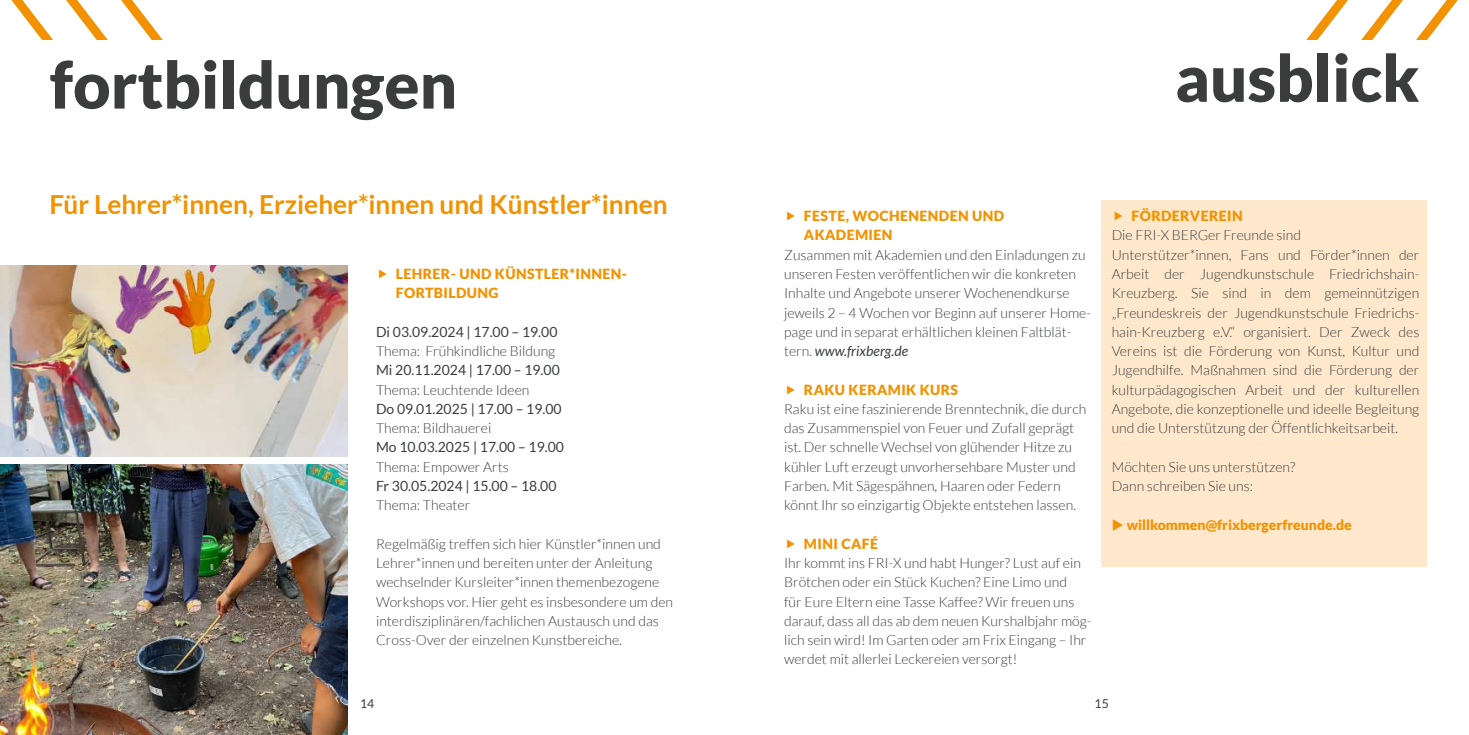
<style>
.page{position:relative;width:1469px;height:735px;background:#fff}
.page>*{position:absolute;margin:0;border:0;box-sizing:border-box;transform-origin:0 0}
.t1{font:900 64.75px "Lato";color:#3b3c3c}
.t2{font:700 26.25px "Lato";color:#f39200}
.t3{font:300 14px/19.2px "Lato";color:#3b3c3c}
.t4{font:14px "Lato";color:#3b3c3c}
.t5{font:900 14px/19.2px "Lato";letter-spacing:.03em;color:#f39200}
.t6{font:900 14px "Lato";color:#f39200}
.t7{font:12.25px "Lato";color:#3b3c3c}
.s1{font-weight:400;font-style:italic}
</style>
<div class="page">
<svg style="left:11px;top:0;width:152px;height:40px"></svg>
<svg style="left:1306px;top:0;width:152px;height:40px"></svg>
<div style="left:1101px;top:199px;width:325px;height:367px;background:#ffe8cc"></div>
<img style="left:0;top:265px;width:348px;height:191px">
<img style="left:0;top:464px;width:348px;height:270px">
<h1 class="t1" style="left:50px;top:50px;width:409px">fortbildungen</h1>
<h2 class="t2" style="left:50px;top:193px;width:619px">Für Lehrer*innen, Erzieher*innen und Künstler*innen</h2>
<p class="t5" style="left:396px;top:264px;width:233px">LEHRER- UND KÜNSTLER*INNEN-<br>FORTBILDUNG</p>
<p class="t4" style="left:376px;top:326px;width:183px">Di 03.09.2024 | 17.00 – 19.00</p>
<p class="t3" style="left:376px;top:341px;width:181px">Thema: Frühkindliche Bildung</p>
<p class="t4" style="left:376px;top:364px;width:185px">Mi 20.11.2024 | 17.00 – 19.00</p>
<p class="t3" style="left:376px;top:380px;width:155px">Thema: Leuchtende Ideen</p>
<p class="t4" style="left:376px;top:403px;width:187px">Do 09.01.2025 | 17.00 – 19.00</p>
<p class="t3" style="left:376px;top:418px;width:117px">Thema: Bildhauerei</p>
<p class="t4" style="left:376px;top:441px;width:189px">Mo 10.03.2025 | 17.00 – 19.00</p>
<p class="t3" style="left:376px;top:457px;width:134px">Thema: Empower Arts</p>
<p class="t4" style="left:376px;top:480px;width:182px">Fr 30.05.2024 | 15.00 – 18.00</p>
<p class="t3" style="left:376px;top:495px;width:96px">Thema: Theater</p>
<p class="t3" style="left:376px;top:534px;width:299px">Regelmäßig treffen sich hier Künstler*innen und Lehrer*innen und bereiten unter der Anleitung wechselnder Kursleiter*innen themenbezogene Workshops vor. Hier geht es insbesondere um den interdisziplinären/fachlichen Austausch und das Cross-Over der einzelnen Kunstbereiche.</p>
<h1 class="t1" style="left:1175px;top:43px;width:246px">ausblick</h1>
<p class="t5" style="left:804px;top:206px;width:202px">FESTE, WOCHENENDEN UND<br>AKADEMIEN</p>
<p class="t3" style="left:784px;top:245px;width:308px">Zusammen mit Akademien und den Einladungen zu unseren Festen veröffentlichen wir die konkreten Inhalte und Angebote unserer Wochenendkurse jeweils 2 – 4 Wochen vor Beginn auf unserer Home&shy;page und in separat erhältlichen kleinen Faltblät&shy;tern. <span class="s1">www.frixberg.de</span></p>
<p class="t5" style="left:804px;top:379px;width:156px">RAKU KERAMIK KURS</p>
<p class="t3" style="left:784px;top:399px;width:304px">Raku ist eine faszinierende Brenntechnik, die durch das Zusammenspiel von Feuer und Zufall geprägt ist. Der schnelle Wechsel von glühender Hitze zu kühler Luft erzeugt unvorhersehbare Muster und Farben. Mit Sägespähnen, Haaren oder Federn könnt Ihr so einzigartig Objekte entstehen lassen.</p>
<p class="t5" style="left:804px;top:533px;width:75px">MINI CAFÉ</p>
<p class="t3" style="left:784px;top:553px;width:309px">Ihr kommt ins FRI-X und habt Hunger? Lust auf ein Brötchen oder ein Stück Kuchen? Eine Limo und<br>für Eure Eltern eine Tasse Kaffee? Wir freuen uns darauf, dass all das ab dem neuen Kurshalbjahr mög&shy;lich sein wird! Im Garten oder am Frix Eingang – Ihr werdet mit allerlei Leckereien versorgt!</p>
<p class="t5" style="left:1131px;top:206px;width:113px">FÖRDERVEREIN</p>
<p class="t3" style="left:1111px;top:226px;width:309px">Die FRI-X BERGer Freunde sind Unterstützer*innen, Fans und Förder*innen der Arbeit der Jugendkunstschule Friedrichshain-Kreuzberg. Sie sind in dem gemeinnützigen „Freundeskreis der Jugendkunstschule Friedrichs&shy;hain-Kreuzberg e.V.“ organisiert. Der Zweck des Vereins ist die Förderung von Kunst, Kultur und Jugendhilfe. Maßnahmen sind die Förderung der kulturpädagogischen Arbeit und der kulturellen Angebote, die konzeptionelle und ideelle Begleitung und die Unterstützung der Öffentlichkeitsarbeit.</p>
<p class="t3" style="left:1111px;top:457px;width:185px">Möchten Sie uns unterstützen?<br>Dann schreiben Sie uns:</p>
<p class="t6" style="left:1111px;top:516px;width:242px">◆ willkommen@frixbergerfreunde.de</p>
<p class="t7" style="left:360px;top:697px;width:16px">14</p>
<p class="t7" style="left:1094px;top:697px;width:16px">15</p>
</div>
